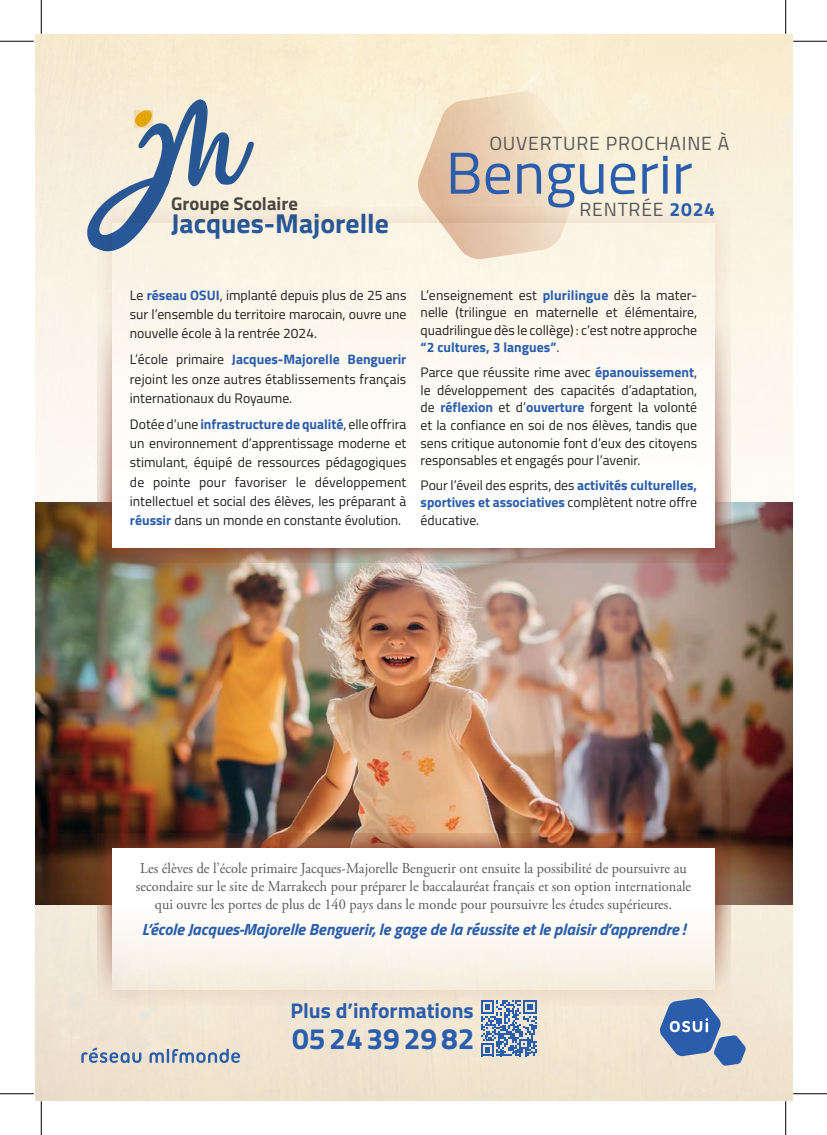
<style>
.page{position:relative;width:827px;height:1135px;background:#fff}
.page>*{position:absolute;margin:0;border:0;box-sizing:border-box;transform-origin:0 0}
.t1{font:700 29.5px "Titillium";color:#2a5dab}
.t2{font:700 27.38px "Titillium";color:#2a5dab}
.t3{font:700 21.25px "Titillium";color:#2a5dab}
.t4{font:19.12px "Titillium";letter-spacing:.04em;color:#57585a}
.t5{font:700 18.38px "Titillium";color:#4b4c4d}
.t6{font:italic 700 16.25px "Titillium";color:#2a5dab}
.t7{font:15px/18px "Adobe Garamond Pro";color:#57585a;text-align:center;scale:.95 1}
.t8{font:13.75px/17.6px "Titillium";color:#231f20;text-align:justify}
.s1{font-weight:700;color:#2a5dab}
</style>
<div class="page">
<img style="left:36px;top:34px;width:756px;height:1067px">
<img style="left:36px;top:502px;width:756px;height:403px">
<svg style="left:97px;top:833px;width:633px;height:172px"></svg>
<div style="left:112px;top:848px;width:602px;height:142px;background:linear-gradient(to bottom,#fff,#f7efe2)"></div>
<svg style="left:97px;top:207px;width:633px;height:356px"></svg>
<div style="left:112px;top:223px;width:602px;height:325px;background:linear-gradient(to bottom,#faf3e3,#fff)"></div>
<svg style="left:81px;top:1047px;width:60px;height:16px"></svg>
<svg style="left:149px;top:1049px;width:91px;height:14px"></svg>
<svg style="left:659px;top:998px;width:87px;height:68px"></svg>
<svg style="left:86px;top:99px;width:168px;height:152px"></svg>
<svg style="left:416px;top:92px;width:275px;height:167px"></svg>
<svg style="left:480px;top:1000px;width:56px;height:56px"></svg>
<hr style="left:0;top:41px;width:34px;height:1px;background:#000">
<hr style="left:793px;top:41px;width:34px;height:1px;background:#000">
<hr style="left:0;top:1093px;width:34px;height:1px;background:#000">
<hr style="left:793px;top:1093px;width:34px;height:1px;background:#000">
<hr style="left:41px;top:0;width:1px;height:34px;background:#000">
<hr style="left:41px;top:1101px;width:1px;height:34px;background:#000">
<hr style="left:785px;top:0;width:1px;height:34px;background:#000">
<hr style="left:785px;top:1101px;width:1px;height:34px;background:#000">
<h3 class="t5" style="left:171px;top:189px;width:128px">Groupe Scolaire</h3>
<h2 class="t2" style="left:171px;top:202px;width:219px">Jacques-Majorelle</h2>
<h3 class="t4" style="left:489px;top:129px;width:241px">OUVERTURE PROCHAINE À</h3>
<h3 class="t4" style="left:579px;top:195px;width:137px">RENTRÉE <span class="s1">2024</span></h3>
<p class="t8" style="left:130px;top:285px;width:278px;line-height:19.2px">Le <span class="s1">réseau OSUI</span>, implanté depuis plus de 25 ans sur l’ensemble du territoire marocain, ouvre une nouvelle école à la rentrée 2024.</p>
<p class="t8" style="left:130px;top:349px;width:278px;line-height:19.2px">L’école primaire <span class="s1">Jacques-Majorelle Benguerir </span>rejoint les onze autres établissements français internationaux du Royaume.</p>
<p class="t8" style="left:130px;top:414px;width:278px;line-height:19.2px">Dotée d’une <span class="s1">infrastructure de qualité</span>, elle offrira un environnement d’apprentissage moderne et stimulant, équipé de ressources pédagogiques de pointe pour favoriser le développement intellectuel et social des élèves, les préparant à <span class="s1">réussir</span> dans un monde en constante évolution.</p>
<p class="t8" style="left:420px;top:285px;width:278px">L’enseignement est <span class="s1">plurilingue</span> dès la mater&shy;nelle (trilingue en maternelle et élémentaire, quadrilingue dès le collège) : c’est notre approche <span class="s1">“2 cultures, 3 langues”</span>.</p>
<p class="t8" style="left:420px;top:363px;width:278px">Parce que réussite rime avec <span class="s1">épanouissement</span>, le développement des capacités d’adaptation, de <span class="s1">réflexion</span> et d’<span class="s1">ouverture</span> forgent la volonté et la confiance en soi de nos élèves, tandis que sens critique autonomie font d’eux des citoyens responsables et engagés pour l’avenir.</p>
<p class="t8" style="left:420px;top:475px;width:278px">Pour l’éveil des esprits, des <span class="s1">activités culturelles, sportives et associatives</span> complètent notre offre éducative.</p>
<p class="t7" style="left:136px;top:859px;width:586px">Les élèves de l’école primaire Jacques-Majorelle Benguerir ont ensuite la possibilité de poursuivre au secondaire sur le site de Marrakech pour préparer le baccalauréat français et son option internationale qui ouvre les portes de plus de 140 pays dans le monde pour poursuivre les études supérieures.</p>
<p class="t6" style="left:142px;top:917px;width:545px">L’école Jacques-Majorelle Benguerir, le gage de la réussite et le plaisir d’apprendre !</p>
<h3 class="t3" style="left:290px;top:994px;width:185px">Plus d’informations</h3>
<h1 class="t1" style="left:292px;top:1016px;width:184px">0524392982</h1>
</div>
